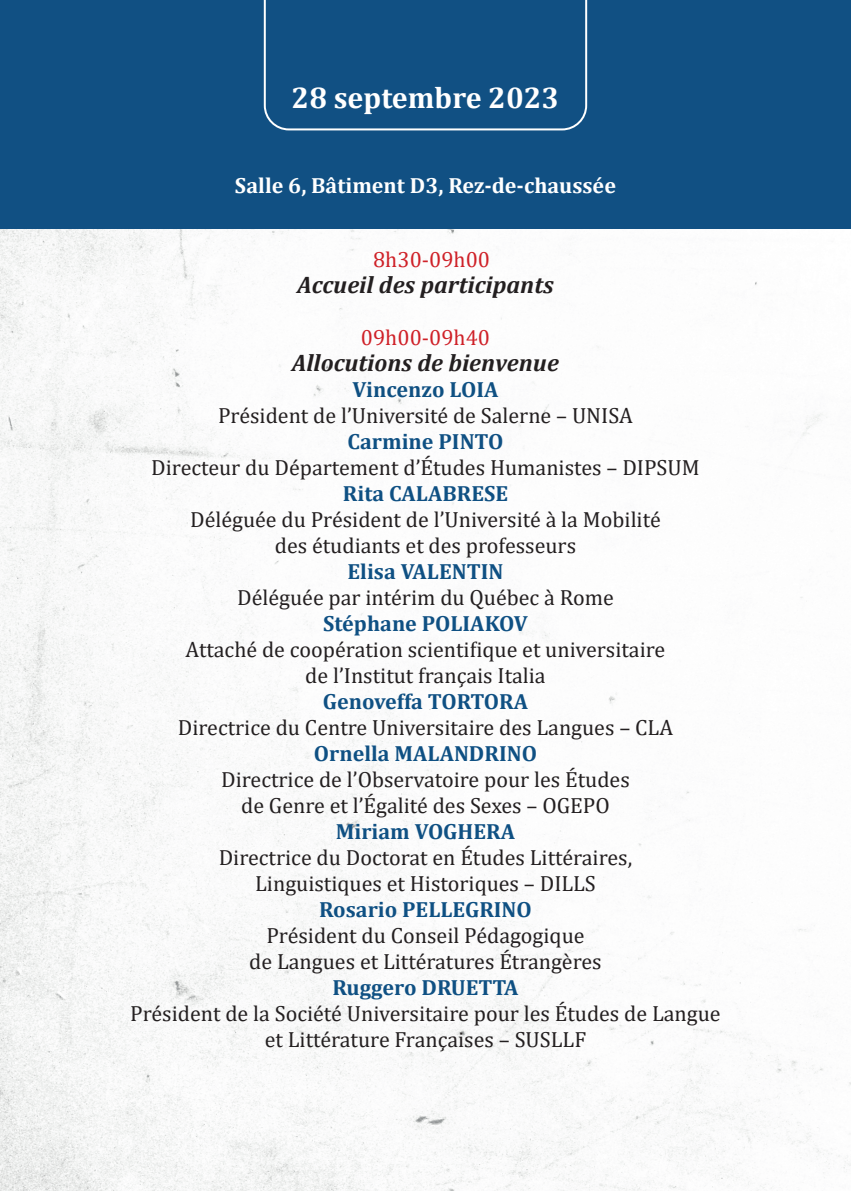
<style>
.page{position:relative;width:851px;height:1191px;background:#fff}
.page>*{position:absolute;margin:0;border:0;box-sizing:border-box;transform-origin:0 0}
.t1{font:700 30px "Cambria";color:#fff}
.t2{font:italic 700 24px "Cambria";color:#231f20}
.t3{font:22px "Cambria";color:#231f20}
.t4{font:700 22px "Cambria";color:#0f5083}
.t5{font:700 22px "Cambria";color:#fff}
.t6{font:22px "Cambria";color:#cf2128}
.t7{font:700 22px "Cambria";color:#0f5082}
.s1{color:#fff}
</style>
<div class="page">
<img style="left:0;top:228px;width:850px;height:963px">
<div style="left:0;top:0;width:850px;height:228px;background:#115083"></div>
<svg style="left:264px;top:0;width:323px;height:130px"></svg>
<p class="t1" style="left:291px;top:77px;width:269px">28 septembre 2023</p>
<p class="t5" style="left:235px;top:170px;width:382px">Salle 6, Bâtiment D3, Rez-de-chaussée</p>
<p class="t6" style="left:361px;top:247px;width:131px"><span class="s1">0</span>8h30-09h00</p>
<p class="t2" style="left:297px;top:268px;width:258px">Accueil des participants</p>
<p class="t6" style="left:361px;top:325px;width:131px">09h00-09h40</p>
<p class="t2" style="left:292px;top:346px;width:268px">Allocutions de bienvenue</p>
<p class="t7" style="left:352px;top:374px;width:148px">Vincenzo LOIA</p>
<p class="t3" style="left:218px;top:403px;width:416px">Président de l’Université de Salerne – UNISA</p>
<p class="t4" style="left:347px;top:426px;width:157px">Carmine PINTO</p>
<p class="t3" style="left:151px;top:455px;width:550px">Directeur du Département d’Études Humanistes – DIPSUM</p>
<p class="t4" style="left:343px;top:478px;width:167px">Rita CALABRESE</p>
<p class="t3" style="left:190px;top:507px;width:472px">Déléguée du Président de l’Université à la Mobilité</p>
<p class="t3" style="left:275px;top:533px;width:303px">des étudiants et des professeurs</p>
<p class="t4" style="left:347px;top:556px;width:157px">Elisa VALENTIN</p>
<p class="t3" style="left:237px;top:585px;width:378px">Déléguée par intérim du Québec à Rome</p>
<p class="t4" style="left:323px;top:608px;width:206px">Stéphane POLIAKOV</p>
<p class="t3" style="left:186px;top:637px;width:481px">Attaché de coopération scientifique et universitaire</p>
<p class="t3" style="left:305px;top:663px;width:242px">de l’Institut français Italia</p>
<p class="t4" style="left:323px;top:686px;width:206px">Genoveffa TORTORA</p>
<p class="t3" style="left:178px;top:715px;width:496px">Directrice du Centre Universitaire des Langues – CLA</p>
<p class="t4" style="left:314px;top:738px;width:224px">Ornella MALANDRINO</p>
<p class="t3" style="left:221px;top:767px;width:410px">Directrice de l’Observatoire pour les Études</p>
<p class="t3" style="left:241px;top:793px;width:370px">de Genre et l’Égalité des Sexes – OGEPO</p>
<p class="t4" style="left:336px;top:816px;width:181px">Miriam VOGHERA</p>
<p class="t3" style="left:219px;top:845px;width:415px">Directrice du Doctorat en Études Littéraires,</p>
<p class="t3" style="left:255px;top:871px;width:342px">Linguistiques et Historiques – DILLS</p>
<p class="t4" style="left:319px;top:894px;width:214px">Rosario PELLEGRINO</p>
<p class="t3" style="left:266px;top:923px;width:319px">Président du Conseil Pédagogique</p>
<p class="t3" style="left:249px;top:949px;width:354px">de Langues et Littératures Étrangères</p>
<p class="t4" style="left:332px;top:972px;width:188px">Ruggero DRUETTA</p>
<p class="t3" style="left:130px;top:1001px;width:592px">Président de la Société Universitaire pour les Études de Langue</p>
<p class="t3" style="left:265px;top:1027px;width:323px">et Littérature Françaises – SUSLLF</p>
</div>
